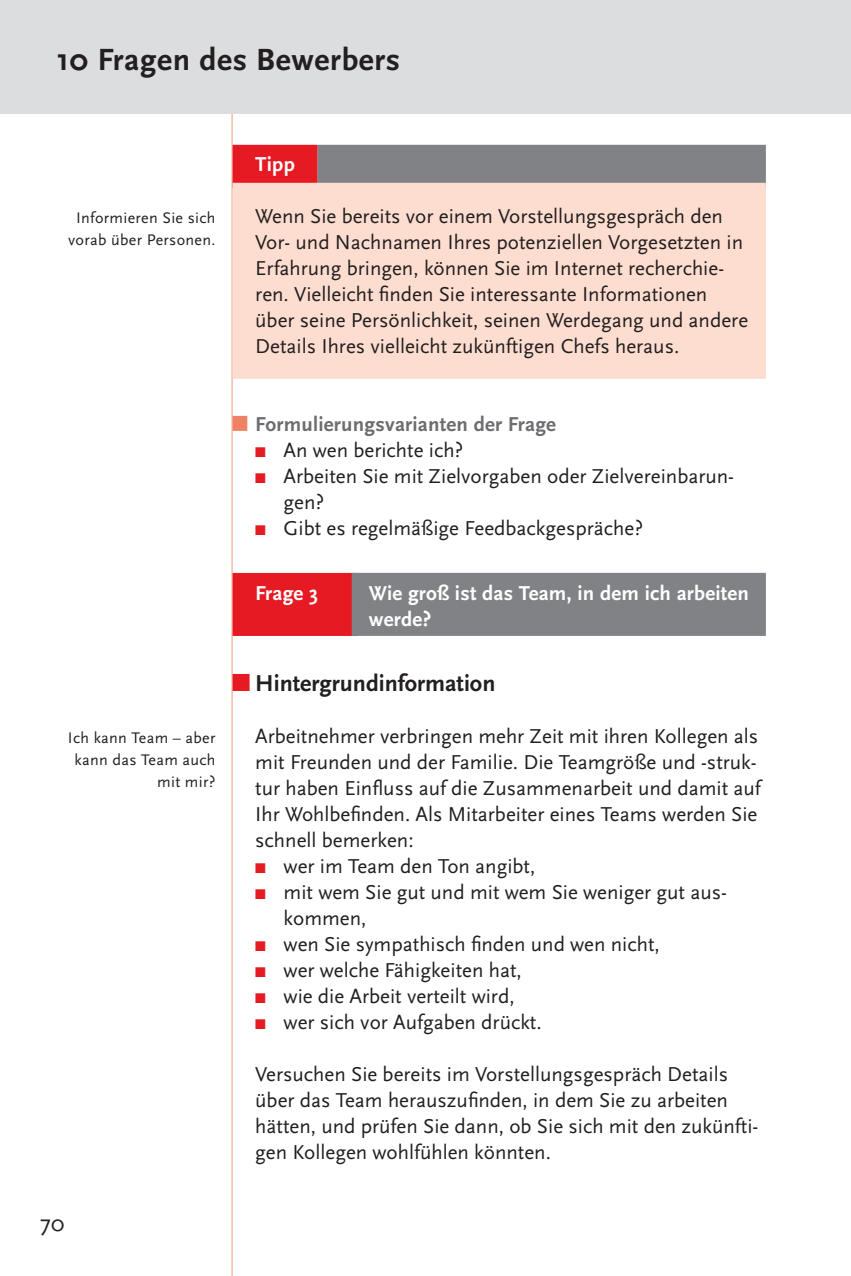
<style>
.page{position:relative;width:851px;height:1276px;background:#fff}
.page>*{position:absolute;margin:0;border:0;box-sizing:border-box;transform-origin:0 0}
.t1{font:700 32px "Scala Sans Pro";letter-spacing:.02em;color:#231f20}
.t2{font:700 24px "Scala Sans Pro";color:#231f20}
.t3{font:24px "Scala Sans Pro";color:#231f20}
.t4{font:21px/26px "Scala Sans Pro";color:#231f20}
.t5{font:700 21px/26px "Scala Sans Pro";letter-spacing:.01em;color:#fff}
.t6{font:700 21px "Scala Sans Pro";letter-spacing:.01em;color:#6c6d70}
.t7{font:16px/22px "Scala Sans Pro";letter-spacing:.02em;color:#231f20;text-align:center}
.s1{color:#e51a23}
</style>
<div class="page">
<hr style="left:0;top:113px;width:850px;height:1px;background:#d1d2d4">
<hr style="left:231px;top:113px;width:1px;height:1163px;background:#f19478">
<div style="left:0;top:0;width:850px;height:113px;background:#dcdddf"></div>
<div style="left:232px;top:145px;width:85px;height:43px;background:#e51a23"></div>
<div style="left:317px;top:145px;width:448px;height:43px;background:#808285"></div>
<div style="left:232px;top:183px;width:533px;height:196px;background:#fdddcf"></div>
<div style="left:232px;top:416px;width:15px;height:15px;background:#ef8164"></div>
<div style="left:232px;top:573px;width:125px;height:63px;background:#e51a23"></div>
<div style="left:351px;top:573px;width:414px;height:63px;background:#808285"></div>
<div style="left:232px;top:674px;width:17px;height:17px;background:#e51a23"></div>
<h1 class="t1" style="left:57px;top:37px;width:345px">10 Fragen des Bewerbers</h1>
<p class="t7" style="left:68px;top:206px;width:149px">Informieren Sie sich vorab über Personen.</p>
<p class="t7" style="left:68px;top:726px;width:149px;text-align:right">Ich kann Team – aber kann das Team auch mit mir?</p>
<p class="t3" style="left:40px;top:1206px;width:26px">70</p>
<p class="t5" style="left:255px;top:150px;width:41px">Tipp</p>
<p class="t4" style="left:255px;top:202px;width:494px">Wenn Sie bereits vor einem Vorstellungsgespräch den Vor- und Nachnamen Ihres potenziellen Vorgesetzten in Erfahrung bringen, können Sie im Internet recherchie&shy;ren. Vielleicht finden Sie interessante Informationen über seine Persönlichkeit, seinen Werdegang und andere Details Ihres vielleicht zukünftigen Chefs heraus.</p>
<p class="t6" style="left:255px;top:409px;width:302px">Formulierungsvarianten der Frage</p>
<p class="t4" style="left:255px;top:436px;width:210px"><span class="s1">■</span> An wen berichte ich?</p>
<p class="t4" style="left:283px;top:462px;width:452px;text-indent:-28px"><span class="s1">■</span> Arbeiten Sie mit Zielvorgaben oder Zielvereinbarun&shy;gen?</p>
<p class="t4" style="left:255px;top:514px;width:389px"><span class="s1">■</span> Gibt es regelmäßige Feedbackgespräche?</p>
<p class="t5" style="left:255px;top:579px;width:64px">Frage 3</p>
<p class="t5" style="left:368px;top:579px;width:381px">Wie groß ist das Team, in dem ich arbeiten werde?</p>
<p class="t2" style="left:255px;top:666px;width:242px">Hintergrundinformation</p>
<p class="t4" style="left:255px;top:722px;width:509px">Arbeitnehmer verbringen mehr Zeit mit ihren Kollegen als mit Freunden und der Familie. Die Teamgröße und -struk&shy;tur haben Einfluss auf die Zusammenarbeit und damit auf Ihr Wohlbefinden. Als Mitarbeiter eines Teams werden Sie schnell bemerken:</p>
<p class="t4" style="left:255px;top:852px;width:281px"><span class="s1">■</span> wer im Team den Ton angibt,</p>
<p class="t4" style="left:283px;top:878px;width:444px;text-indent:-28px"><span class="s1">■</span> mit wem Sie gut und mit wem Sie weniger gut aus&shy;kommen,</p>
<p class="t4" style="left:255px;top:930px;width:406px"><span class="s1">■</span> wen Sie sympathisch finden und wen nicht,</p>
<p class="t4" style="left:255px;top:956px;width:268px"><span class="s1">■</span> wer welche Fähigkeiten hat,</p>
<p class="t4" style="left:255px;top:982px;width:261px"><span class="s1">■</span> wie die Arbeit verteilt wird,</p>
<p class="t4" style="left:255px;top:1008px;width:288px"><span class="s1">■</span> wer sich vor Aufgaben drückt.</p>
<p class="t4" style="left:255px;top:1060px;width:504px">Versuchen Sie bereits im Vorstellungsgespräch Details über das Team herauszufinden, in dem Sie zu arbeiten hätten, und prüfen Sie dann, ob Sie sich mit den zukünfti&shy;gen Kollegen wohlfühlen könnten.</p>
</div>
